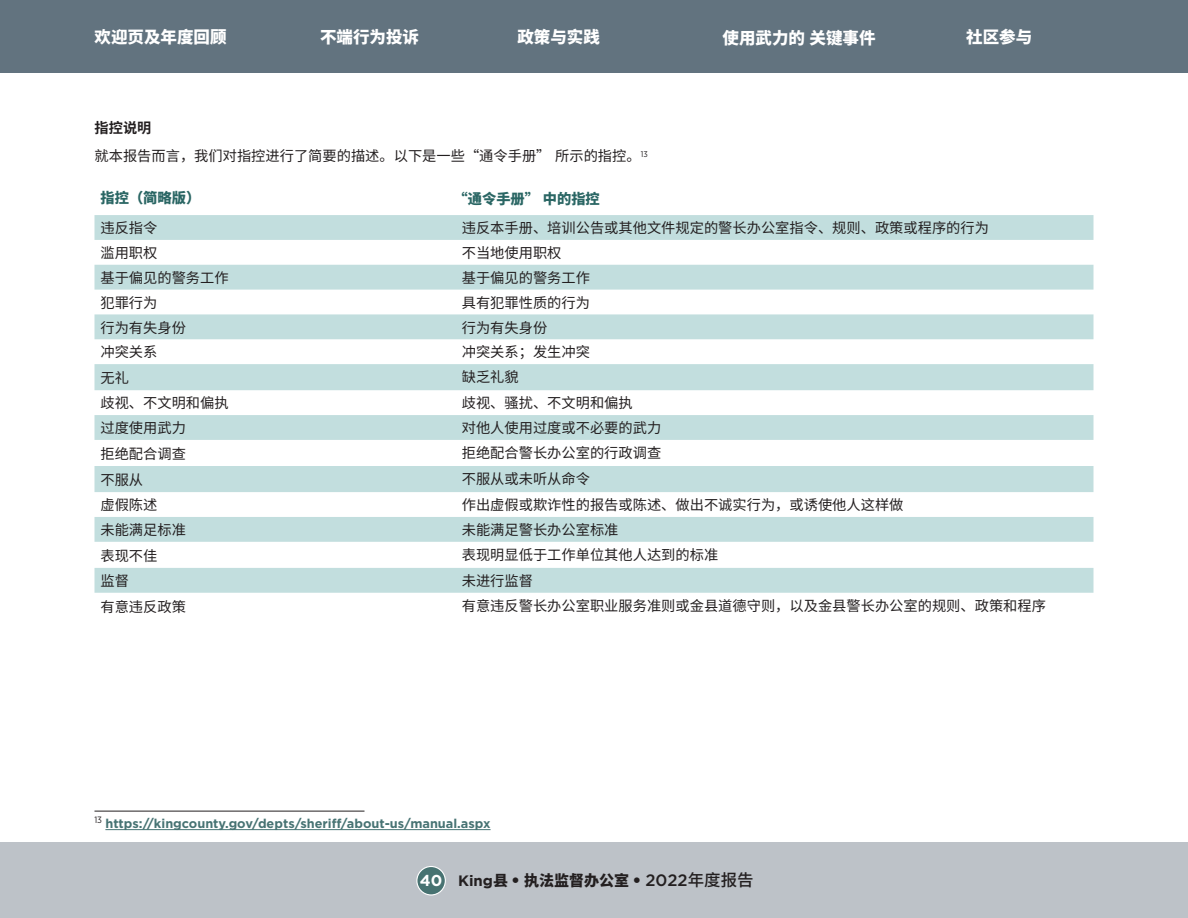
<style>
.page{position:relative;width:1188px;height:918px;background:#fff}
.page>*{position:absolute;margin:0;border:0;box-sizing:border-box;transform-origin:0 0}
.t1{font:900 16.5px "Noto Sans CJ Ksc";color:#fff}
.t2{font:900 15px "Noto Sans CJ Ksc";color:#231f20}
.paragraph_gotham_10_5{font:14.25px "Noto Sans CJ Ksc";color:#231f20}
.paragraph_gotham_10_5-2{font:900 14.25px "Noto Sans CJ Ksc";color:#2a6664}
.t3{font:700 14.25px "Noto Sans CJ Ksc";color:#231f20}
.footnote{font:700 12.75px "Gotham";color:#477373}
.s1{font-family:"Gotham";font-weight:700;font-size:15.75px;color:#fff}
.s2{font-family:"Gotham";font-weight:700}
.s3{font-family:"Gotham";font-size:16.5px}
.s4{font-family:"Gotham";font-weight:500;font-size:16.5px}
.s5{font-weight:500;font-size:16.5px}
</style>
<div class="page">
<div style="left:0;top:842px;width:1188px;height:76px;background:#bdc2c8"></div>
<div style="left:417px;top:867px;width:28px;height:28px;background:#477271;border-radius:50%"></div>
<div style="left:416px;top:866px;width:30px;height:30px;border:1px solid #fff;border-radius:50%"></div>
<div style="left:0;top:0;width:1188px;height:73px;background:#62737f"></div>
<svg style="left:94px;top:215px;width:1000px;height:378px;fill:#c2dede"></svg>
<hr style="left:94px;top:811px;width:270px;height:1px;background:#231f20">
<hr style="left:105px;top:829px;width:386px;height:1px;background:#477373">
<p class="t1" style="left:94px;top:28px;width:133px">欢迎页及年度回顾</p>
<p class="t1" style="left:320px;top:28px;width:100px">不端行为投诉</p>
<p class="t1" style="left:517px;top:28px;width:84px">政策与实践</p>
<p class="t1" style="left:723px;top:28px;width:155px">使用武力的关键事件</p>
<p class="t1" style="left:966px;top:28px;width:67px">社区参与</p>
<h4 class="t3" style="left:94px;top:120px;width:58px">指控说明</h4>
<p class="paragraph_gotham_10_5" style="left:94px;top:148px;width:555px">就本报告而言，我们对指控进行了简要的描述。以下是一些“通令手册” 所示的指控。<sup>13</sup></p>
<p class="paragraph_gotham_10_5-2" style="left:100px;top:190px;width:101px">指控（简略版）</p>
<p class="paragraph_gotham_10_5-2" style="left:454px;top:191px;width:148px">“通令手册” 中的指控</p>
<p class="paragraph_gotham_10_5" style="left:100px;top:220px;width:58px">违反指令</p>
<p class="paragraph_gotham_10_5" style="left:462px;top:220px;width:529px">违反本手册、培训公告或其他文件规定的警长办公室指令、规则、政策或程序的行为</p>
<p class="paragraph_gotham_10_5" style="left:100px;top:245px;width:58px">滥用职权</p>
<p class="paragraph_gotham_10_5" style="left:462px;top:245px;width:101px">不当地使用职权</p>
<p class="paragraph_gotham_10_5" style="left:100px;top:270px;width:130px">基于偏见的警务工作</p>
<p class="paragraph_gotham_10_5" style="left:462px;top:270px;width:130px">基于偏见的警务工作</p>
<p class="paragraph_gotham_10_5" style="left:100px;top:294px;width:58px">犯罪行为</p>
<p class="paragraph_gotham_10_5" style="left:462px;top:294px;width:130px">具有犯罪性质的行为</p>
<p class="paragraph_gotham_10_5" style="left:100px;top:319px;width:87px">行为有失身份</p>
<p class="paragraph_gotham_10_5" style="left:462px;top:319px;width:87px">行为有失身份</p>
<p class="paragraph_gotham_10_5" style="left:100px;top:344px;width:58px">冲突关系</p>
<p class="paragraph_gotham_10_5" style="left:462px;top:344px;width:130px">冲突关系；发生冲突</p>
<p class="paragraph_gotham_10_5" style="left:100px;top:370px;width:30px">无礼</p>
<p class="paragraph_gotham_10_5" style="left:462px;top:369px;width:58px">缺乏礼貌</p>
<p class="paragraph_gotham_10_5" style="left:100px;top:395px;width:130px">歧视、不文明和偏执</p>
<p class="paragraph_gotham_10_5" style="left:462px;top:395px;width:172px">歧视、骚扰、不文明和偏执</p>
<p class="paragraph_gotham_10_5" style="left:100px;top:420px;width:87px">过度使用武力</p>
<p class="paragraph_gotham_10_5" style="left:462px;top:420px;width:201px">对他人使用过度或不必要的武力</p>
<p class="paragraph_gotham_10_5" style="left:100px;top:446px;width:87px">拒绝配合调查</p>
<p class="paragraph_gotham_10_5" style="left:462px;top:445px;width:201px">拒绝配合警长办公室的行政调查</p>
<p class="paragraph_gotham_10_5" style="left:100px;top:472px;width:44px">不服从</p>
<p class="paragraph_gotham_10_5" style="left:462px;top:471px;width:130px">不服从或未听从命令</p>
<p class="paragraph_gotham_10_5" style="left:100px;top:497px;width:58px">虚假陈述</p>
<p class="paragraph_gotham_10_5" style="left:462px;top:497px;width:443px">作出虚假或欺诈性的报告或陈述、做出不诚实行为，或诱使他人这样做</p>
<p class="paragraph_gotham_10_5" style="left:100px;top:522px;width:87px">未能满足标准</p>
<p class="paragraph_gotham_10_5" style="left:462px;top:522px;width:158px">未能满足警长办公室标准</p>
<p class="paragraph_gotham_10_5" style="left:100px;top:548px;width:58px">表现不佳</p>
<p class="paragraph_gotham_10_5" style="left:462px;top:547px;width:258px">表现明显低于工作单位其他人达到的标准</p>
<p class="paragraph_gotham_10_5" style="left:100px;top:573px;width:30px">监督</p>
<p class="paragraph_gotham_10_5" style="left:462px;top:573px;width:73px">未进行监督</p>
<p class="paragraph_gotham_10_5" style="left:100px;top:599px;width:87px">有意违反政策</p>
<p class="paragraph_gotham_10_5" style="left:462px;top:598px;width:586px">有意违反警长办公室职业服务准则或金县道德守则，以及金县警长办公室的规则、政策和程序</p>
<p class="footnote" style="left:94px;top:815px;width:398px"><sup>13</sup> https://kingcounty.gov/depts/sheriff/about-us/manual.aspx</p>
<p class="t2" style="left:420px;top:872px;width:335px"><span class="s1">40</span> <span class="s2">King</span>县 <span class="s3">•</span> 执法监督办公室 <span class="s3">•</span> <span class="s4">2022</span><span class="s5">年度报告</span></p>
</div>
